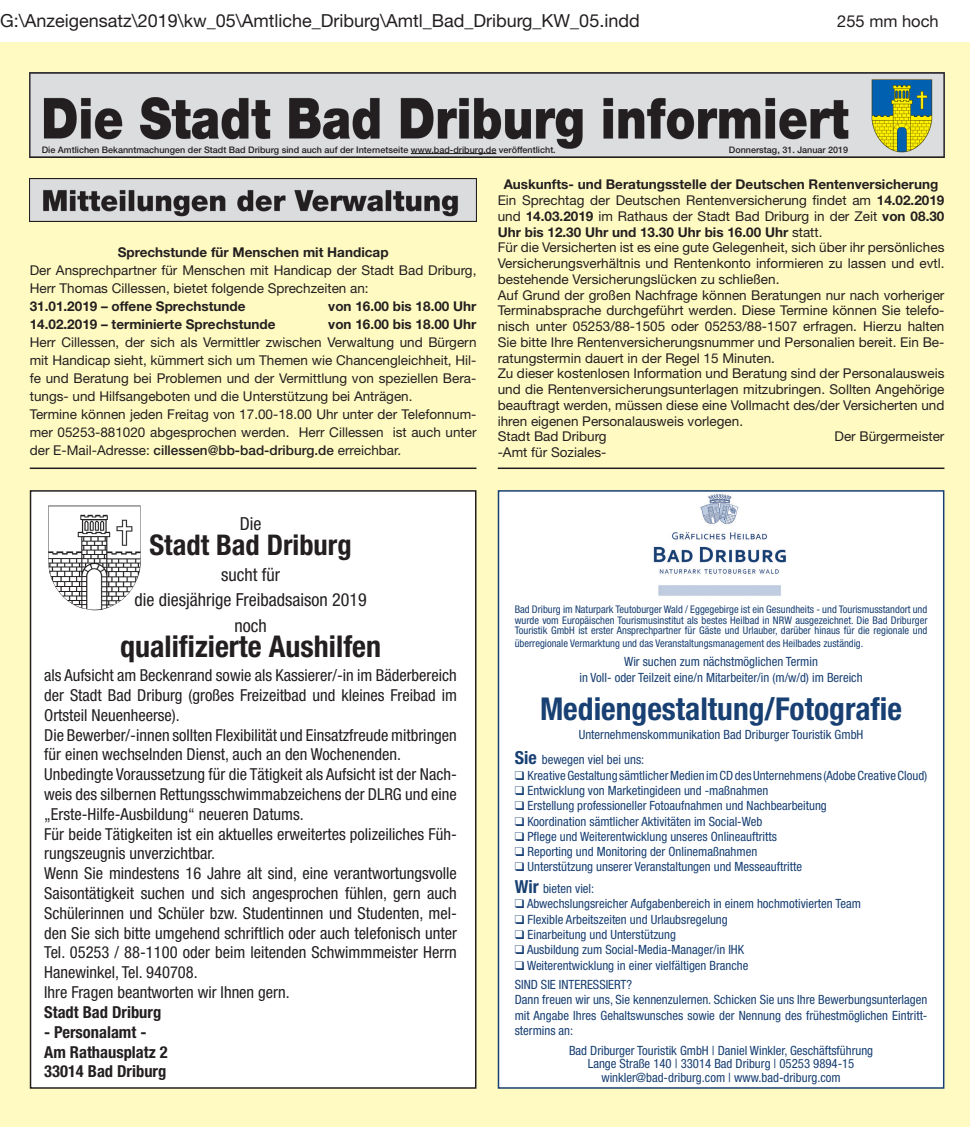
<style>
.page{position:relative;width:970px;height:1127px;background:#fff}
.page>*{position:absolute;margin:0;border:0;box-sizing:border-box;transform-origin:0 0}
.t1{font:700 condensed 31.5px "Helvetica Neue";color:#184073}
.t2{font:700 condensed 30px "Helvetica Neue";color:#231f20}
.t3{font:700 condensed 28.5px "Helvetica Neue";color:#231f20}
.t4{font:18px "Helvetica Neue";color:#231f20}
.t5{font:condensed 18px/25.5px "Helvetica Neue";color:#231f20;text-align:center}
.t6{font:condensed 16.5px/19.8px "Helvetica Neue";color:#231f20}
.t7{font:700 condensed 16.5px/19.8px "Helvetica Neue";color:#231f20}
.t8{font:16.5px "Helvetica Neue";color:#231f20}
.t9{font:13.5px/15.8px "Helvetica Neue";color:#231f20}
.t10{font:700 13.5px "Helvetica Neue";color:#231f20}
.t11{font:condensed 12.75px/15.3px "Helvetica Neue";color:#184073}
.t12{font:condensed 10.5px/10.5px "Helvetica Neue";color:#184073;text-align:justify}
.t13{font:500 9px "Helvetica Neue";color:#231f20}
.s1{font-weight:700}
.s2{font-weight:500}
.s3{font-weight:700;font-size:18px}
</style>
<div class="page">
<div style="left:0;top:43px;width:969px;height:1084px;background:#fffac1"></div>
<img style="left:30px;top:72px;width:914px;height:85px">
<hr style="left:411px;top:153px;width:85px;height:1px;background:#231f20">
<hr style="left:497px;top:467px;width:447px;height:2px;background:#231f20">
<img style="left:30px;top:179px;width:446px;height:42px">
<hr style="left:30px;top:467px;width:446px;height:2px;background:#231f20">
<div style="left:31px;top:491px;width:444px;height:597px;background:#fff"></div>
<div style="left:30px;top:490px;width:446px;height:599px;border:2px solid #231f20"></div>
<div style="left:497px;top:490px;width:447px;height:599px;background:#fff;border:2px solid #184073"></div>
<img style="left:48px;top:505px;width:93px;height:105px">
<img style="left:653px;top:494px;width:133px;height:102px">
<h3 class="t4" style="left:0;top:10px;width:641px">G:\Anzeigensatz\2019\kw_05\Amtliche_Driburg\Amtl_Bad_Driburg_KW_05.indd</h3>
<p class="t8" style="left:837px;top:12px;width:103px">255 mm hoch</p>
<p class="t13" style="left:42px;top:144px;width:515px">Die Amtlichen Bekanntmachungen der Stadt Bad Driburg sind auch auf der Internetseite www.bad-driburg.de veröffentlicht.</p>
<p class="t13" style="left:729px;top:144px;width:121px">Donnerstag, 31. Januar 2019</p>
<p class="t9" style="left:497px;top:176px;width:448px;text-indent:6px"><span class="s1">Auskunfts- und Beratungsstelle der Deutschen Rentenversicherung </span>Ein Sprechtag der Deutschen Rentenversicherung findet am <span class="s1">14.02.2019 </span>und <span class="s1">14.03.2019</span> im Rathaus der Stadt Bad Driburg in der Zeit <span class="s1">von 08.30<br>Uhr bis 12.30 Uhr und 13.30 Uhr bis 16.00 Uhr</span> statt.<br>Für die Versicherten ist es eine gute Gelegenheit, sich über ihr persönliches Versicherungsverhältnis und Rentenkonto informieren zu lassen und evtl. bestehende Versicherungslücken zu schließen.<br>Auf Grund der großen Nachfrage können Beratungen nur nach vorheriger Terminabsprache durchgeführt werden. Diese Termine können Sie telefo&shy;nisch unter 05253/88-1505 oder 05253/88-1507 erfragen. Hierzu halten Sie bitte Ihre Rentenversicherungsnummer und Personalien bereit. Ein Be&shy;ratungstermin dauert in der Regel 15 Minuten.<br>Zu dieser kostenlosen Information und Beratung sind der Personalausweis und die Rentenversicherungsunterlagen mitzubringen. Sollten Angehörige beauftragt werden, müssen diese eine Vollmacht des/der Versicherten und ihren eigenen Personalausweis vorlegen.<br>Stadt Bad Driburg</p>
<p class="t10" style="left:118px;top:244px;width:272px">Sprechstunde für Menschen mit Handicap</p>
<p class="t9" style="left:30px;top:261px;width:448px;line-height:18px">Der Ansprechpartner für Menschen mit Handicap der Stadt Bad Driburg,<br>Herr Thomas Cillessen, bietet folgende Sprechzeiten an:</p>
<p class="t10" style="left:30px;top:298px;width:217px">31.01.2019 – offene Sprechstunde</p>
<p class="t10" style="left:328px;top:298px;width:150px">von 16.00 bis 18.00 Uhr</p>
<p class="t10" style="left:30px;top:316px;width:247px">14.02.2019 – terminierte Sprechstunde</p>
<p class="t10" style="left:328px;top:316px;width:150px">von 16.00 bis 18.00 Uhr</p>
<p class="t9" style="left:30px;top:333px;width:448px;line-height:18px">Herr Cillessen, der sich als Vermittler zwischen Verwaltung und Bürgern mit Handicap sieht, kümmert sich um Themen wie Chancengleichheit, Hil&shy;fe und Beratung bei Problemen und der Vermittlung von speziellen Bera&shy;tungs- und Hilfsangeboten und die Unterstützung bei Anträgen.<br>Termine können jeden Freitag von 17.00-18.00 Uhr unter der Telefonnum&shy;mer 05253-881020 abgesprochen werden. Herr Cillessen ist auch unter der E-Mail-Adresse: <span class="s2">cillessen@bb-bad-driburg.de</span> erreichbar.</p>
<p class="t9" style="left:834px;top:428px;width:111px">Der Bürgermeister</p>
<p class="t9" style="left:497px;top:444px;width:110px">-Amt für Soziales-</p>
<h3 class="t5" style="left:240px;top:510px;width:23px">Die</h3>
<h3 class="t3" style="left:149px;top:528px;width:204px">Stadt Bad Driburg</h3>
<h3 class="t5" style="left:134px;top:561px;width:234px">sucht für<br>die diesjährige Freibadsaison 2019 noch</h3>
<h2 class="t2" style="left:120px;top:628px;width:262px">qualifizierte Aushilfen</h2>
<p class="t6" style="left:44px;top:665px;width:414px">als Aufsicht am Beckenrand sowie als Kassierer/-in im Bäderbereich der Stadt Bad Driburg (großes Freizeitbad und kleines Freibad im Ortsteil Neuenheerse).<br>Die Bewerber/-innen sollten Flexibilität und Einsatzfreude mitbringen für einen wechselnden Dienst, auch an den Wochenenden.<br>Unbedingte Voraussetzung für die Tätigkeit als Aufsicht ist der Nach&shy;weis des silbernen Rettungsschwimmabzeichens der DLRG und eine „Erste-Hilfe-Ausbildung“ neueren Datums.<br>Für beide Tätigkeiten ist ein aktuelles erweitertes polizeiliches Füh&shy;rungszeugnis unverzichtbar.<br>Wenn Sie mindestens 16 Jahre alt sind, eine verantwortungsvolle Saisontätigkeit suchen und sich angesprochen fühlen, gern auch Schülerinnen und Schüler bzw. Studentinnen und Studenten, mel&shy;den Sie sich bitte umgehend schriftlich oder auch telefonisch unter Tel. 05253 / 88-1100 oder beim leitenden Schwimmmeister Herrn Hanewinkel, Tel. 940708.<br>Ihre Fragen beantworten wir Ihnen gern.</p>
<p class="t7" style="left:44px;top:1002px;width:118px">Stadt Bad Driburg</p>
<p class="t7" style="left:44px;top:1022px;width:125px">- Personalamt -<br>Am Rathausplatz 2<br>33014 Bad Driburg</p>
<p class="t12" style="left:514px;top:604px;width:414px">Bad Driburg im Naturpark Teutoburger Wald / Eggegebirge ist ein Gesundheits - und Tourismusstandort und wurde vom Europäischen Tourismusinstitut als bestes Heilbad in NRW ausgezeichnet. Die Bad Driburger Touristik GmbH ist erster Ansprechpartner für Gäste und Urlauber, darüber hinaus für die regionale und</p>
<p class="t12" style="left:514px;top:638px;width:350px">überregionale Vermarktung und das Veranstaltungsmanagement des Heilbades zuständig.</p>
<p class="t11" style="left:579px;top:654px;width:284px;text-align:center">Wir suchen zum nächstmöglichen Termin<br>in Voll- oder Teilzeit eine/n Mitarbeiter/in (m/w/d) im Bereich</p>
<h1 class="t1" style="left:540px;top:689px;width:363px">Mediengestaltung/Fotografie</h1>
<p class="t11" style="left:514px;top:722px;width:350px;line-height:25.2px;text-indent:64px">Unternehmenskommunikation Bad Driburger Touristik GmbH<br><span class="s3">Sie</span> bewegen viel bei uns:</p>
<p class="t11" style="left:514px;top:767px;width:414px">❑ Kreative Gestaltung sämtlicher Medien im CD des Unternehmens (Adobe Creative Cloud)</p>
<p class="t11" style="left:514px;top:783px;width:255px">❑ Entwicklung von Marketingideen und -maßnahmen</p>
<p class="t11" style="left:514px;top:798px;width:313px">❑ Erstellung professioneller Fotoaufnahmen und Nachbearbeitung</p>
<p class="t11" style="left:514px;top:813px;width:249px">❑ Koordination sämtlicher Aktivitäten im Social-Web</p>
<p class="t11" style="left:514px;top:828px;width:263px">❑ Pflege und Weiterentwicklung unseres Onlineauftritts</p>
<p class="t11" style="left:514px;top:844px;width:244px">❑ Reporting und Monitoring der Onlinemaßnahmen</p>
<p class="t11" style="left:514px;top:856px;width:289px;line-height:21.6px">❑ Unterstützung unserer Veranstaltungen und Messeauftritte<br><span class="s3">Wir</span> bieten viel:</p>
<p class="t11" style="left:514px;top:896px;width:347px">❑ Abwechslungsreicher Aufgabenbereich in einem hochmotivierten Team</p>
<p class="t11" style="left:514px;top:911px;width:214px">❑ Flexible Arbeitszeiten und Urlaubsregelung</p>
<p class="t11" style="left:514px;top:927px;width:163px">❑ Einarbeitung und Unterstützung</p>
<p class="t11" style="left:514px;top:942px;width:231px">❑ Ausbildung zum Social-Media-Manager/in IHK</p>
<p class="t11" style="left:514px;top:955px;width:235px;line-height:19.5px">❑ Weiterentwicklung in einer vielfältigen Branche<br>SIND SIE INTERESSIERT?</p>
<p class="t11" style="left:514px;top:992px;width:414px;text-align:justify">Dann freuen wir uns, Sie kennenzulernen. Schicken Sie uns Ihre Bewerbungsunterlagen mit Angabe Ihres Gehaltswunsches sowie der Nennung des frühestmöglichen Eintritt&shy;stermins an:</p>
<p class="t11" style="left:569px;top:1043px;width:305px;line-height:13.5px;text-align:center">Bad Driburger Touristik GmbH | Daniel Winkler, Geschäftsführung<br>Lange Straße 140 | 33014 Bad Driburg | 05253 9894-15 winkler@bad-driburg.com | www.bad-driburg.com</p>
</div>
